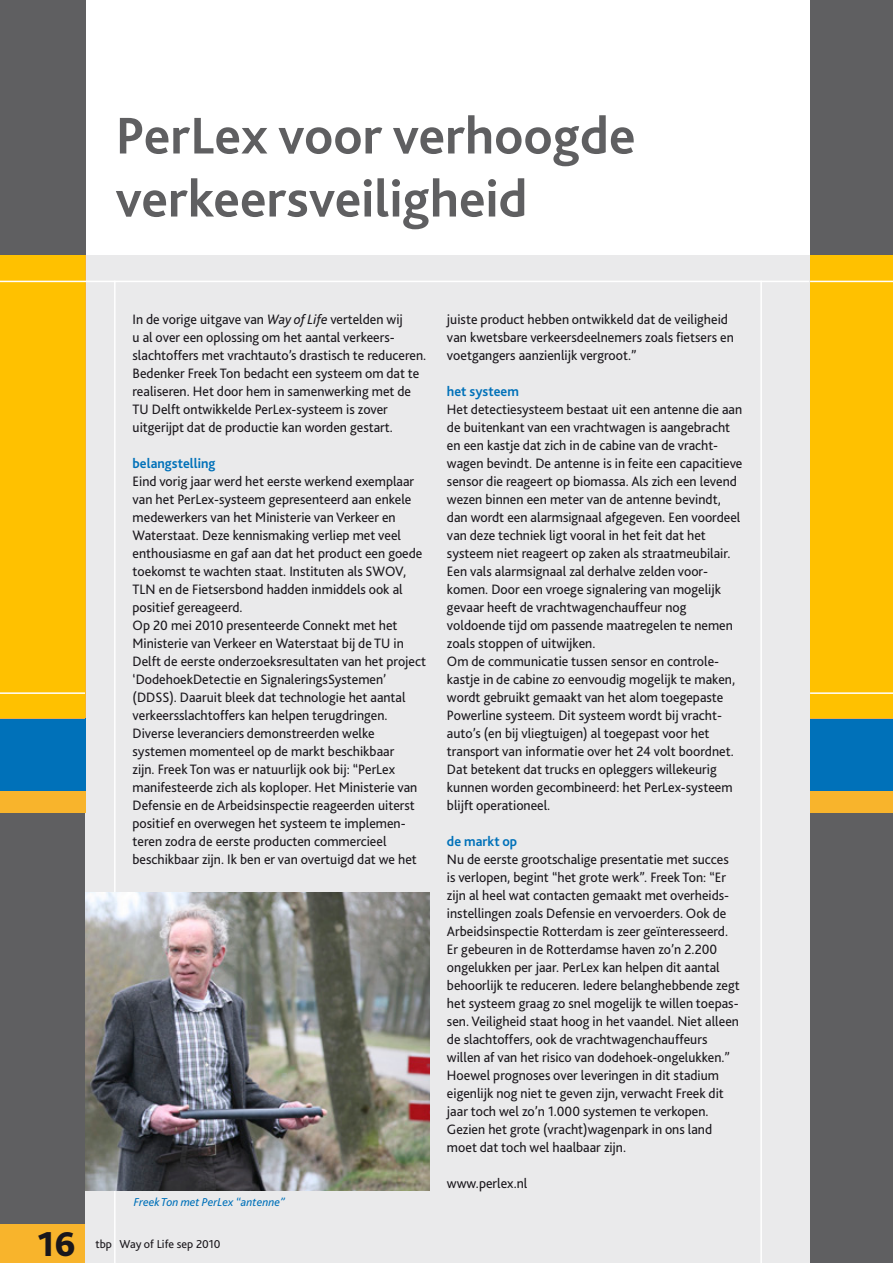
<style>
.page{position:relative;width:893px;height:1263px;background:#fff}
.page>*{position:absolute;margin:0;border:0;box-sizing:border-box;transform-origin:0 0}
.t1{font:700 54px/63px "Bliss 2";color:#5f5f61}
.t2{font:800 36px "Bliss 2";color:#1a171c}
.t3{font:14.25px/18px "Bliss 2";color:#1a171c}
.t4{font:700 14.25px "Bliss 2";color:#0071b9}
.t5{font:12px "Bliss 2";color:#1a171c}
.t6{font:italic 12px "Bliss 2";color:#0071b9}
.s1{font-style:italic}
</style>
<div class="page">
<div style="left:0;top:0;width:85px;height:1263px;background:#5f5f61"></div>
<div style="left:0;top:1224px;width:85px;height:39px;background:#f8b42c"></div>
<div style="left:85px;top:255px;width:725px;height:1008px;background:#eaeaeb"></div>
<div style="left:810px;top:0;width:83px;height:1263px;background:#5f5f61"></div>
<div style="left:810px;top:255px;width:83px;height:557px;background:#f8b42c"></div>
<div style="left:810px;top:719px;width:83px;height:72px;background:#0071b9"></div>
<div style="left:810px;top:255px;width:83px;height:464px;background:#ffc100"></div>
<hr style="left:810px;top:692px;width:83px;height:2px;background:#fff">
<hr style="left:810px;top:281px;width:83px;height:1px;background:#fff">
<div style="left:0;top:255px;width:85px;height:557px;background:#f8b42c"></div>
<div style="left:0;top:719px;width:85px;height:72px;background:#0071b9"></div>
<div style="left:0;top:255px;width:85px;height:464px;background:#ffc100"></div>
<hr style="left:0;top:692px;width:85px;height:2px;background:#fff">
<hr style="left:0;top:281px;width:809px;height:1px;background:#fff">
<hr style="left:114px;top:281px;width:2px;height:982px;background:#fff">
<hr style="left:760px;top:281px;width:2px;height:982px;background:#fff">
<img style="left:85px;top:893px;width:344px;height:297px">
<h1 class="t1" style="left:116px;top:103px;width:521px">PerLex voor verhoogde verkeersveiligheid</h1>
<p class="t3" style="left:133px;top:310px;width:295px">In de vorige uitgave van <span class="s1">Way of Life</span> vertelden wij<br>u al over een oplossing om het aantal verkeers&shy;slachtoffers met vrachtauto’s drastisch te reduceren.<br>Bedenker Freek Ton bedacht een systeem om dat te realiseren. Het door hem in samenwerking met de TU Delft ontwikkelde PerLex-systeem is zover uitgerijpt dat de productie kan worden gestart.</p>
<p class="t4" style="left:133px;top:454px;width:84px">belangstelling</p>
<p class="t3" style="left:133px;top:472px;width:295px">Eind vorig jaar werd het eerste werkend exemplaar van het PerLex-systeem gepresenteerd aan enkele medewerkers van het Ministerie van Verkeer en Waterstaat. Deze kennismaking verliep met veel enthousiasme en gaf aan dat het product een goede toekomst te wachten staat. Instituten als SWOV, TLN en de Fietsersbond hadden inmiddels ook al positief gereageerd.<br>Op 20 mei 2010 presenteerde Connekt met het Ministerie van Verkeer en Waterstaat bij de TU in Delft de eerste onderzoeksresultaten van het project ‘DodehoekDetectie en SignaleringsSystemen’ (DDSS). Daaruit bleek dat technologie het aantal verkeersslachtoffers kan helpen terugdringen.<br>Diverse leveranciers demonstreerden welke systemen momenteel op de markt beschikbaar<br>zijn. Freek Ton was er natuurlijk ook bij: “PerLex manifesteerde zich als koploper. Het Ministerie van Defensie en de Arbeidsinspectie reageerden uiterst positief en overwegen het systeem te implemen&shy;teren zodra de eerste producten commercieel beschikbaar zijn. Ik ben er van overtuigd dat we het</p>
<p class="t6" style="left:134px;top:1195px;width:153px">Freek Ton met PerLex “antenne”</p>
<h2 class="t2" style="left:34px;top:1221px;width:43px">0216</h2>
<p class="t5" style="left:85px;top:1236px;width:161px">tbp | Way of Life november 2008</p>
<p class="t5" style="left:95px;top:1236px;width:127px">tbp Way of Life sep 2010</p>
<p class="t3" style="left:447px;top:310px;width:288px">juiste product hebben ontwikkeld dat de veiligheid van kwetsbare verkeersdeelnemers zoals fietsers en voetgangers aanzienlijk vergroot.”</p>
<p class="t4" style="left:447px;top:382px;width:73px">het systeem</p>
<p class="t3" style="left:447px;top:400px;width:297px">Het detectiesysteem bestaat uit een antenne die aan de buitenkant van een vrachtwagen is aangebracht en een kastje dat zich in de cabine van de vracht&shy;wagen bevindt. De antenne is in feite een capacitieve sensor die reageert op biomassa. Als zich een levend wezen binnen een meter van de antenne bevindt, dan wordt een alarmsignaal afgegeven. Een voordeel van deze techniek ligt vooral in het feit dat het systeem niet reageert op zaken als straatmeubilair.<br>Een vals alarmsignaal zal derhalve zelden voor&shy;komen. Door een vroege signalering van mogelijk gevaar heeft de vrachtwagenchauffeur nog voldoende tijd om passende maatregelen te nemen zoals stoppen of uitwijken.<br>Om de communicatie tussen sensor en controle&shy;kastje in de cabine zo eenvoudig mogelijk te maken, wordt gebruikt gemaakt van het alom toegepaste Powerline systeem. Dit systeem wordt bij vracht&shy;auto’s (en bij vliegtuigen) al toegepast voor het transport van informatie over het 24 volt boordnet.<br>Dat betekent dat trucks en opleggers willekeurig kunnen worden gecombineerd: het PerLex-systeem blijft operationeel.</p>
<p class="t4" style="left:447px;top:832px;width:72px">de markt op</p>
<p class="t3" style="left:447px;top:850px;width:294px">Nu de eerste grootschalige presentatie met succes is verlopen, begint “het grote werk”. Freek Ton: “Er zijn al heel wat contacten gemaakt met overheids&shy;instellingen zoals Defensie en vervoerders. Ook de Arbeidsinspectie Rotterdam is zeer geïnteresseerd.<br>Er gebeuren in de Rotterdamse haven zo’n 2.200 ongelukken per jaar. PerLex kan helpen dit aantal behoorlijk te reduceren. Iedere belanghebbende zegt het systeem graag zo snel mogelijk te willen toepas&shy;sen. Veiligheid staat hoog in het vaandel. Niet alleen de slachtoffers, ook de vrachtwagenchauffeurs willen af van het risico van dodehoek-ongelukken.” Hoewel prognoses over leveringen in dit stadium eigenlijk nog niet te geven zijn, verwacht Freek dit jaar toch wel zo’n 1.000 systemen te verkopen.<br>Gezien het grote (vracht)wagenpark in ons land moet dat toch wel haalbaar zijn.</p>
<p class="t3" style="left:447px;top:1174px;width:82px">www.perlex.nl</p>
</div>
